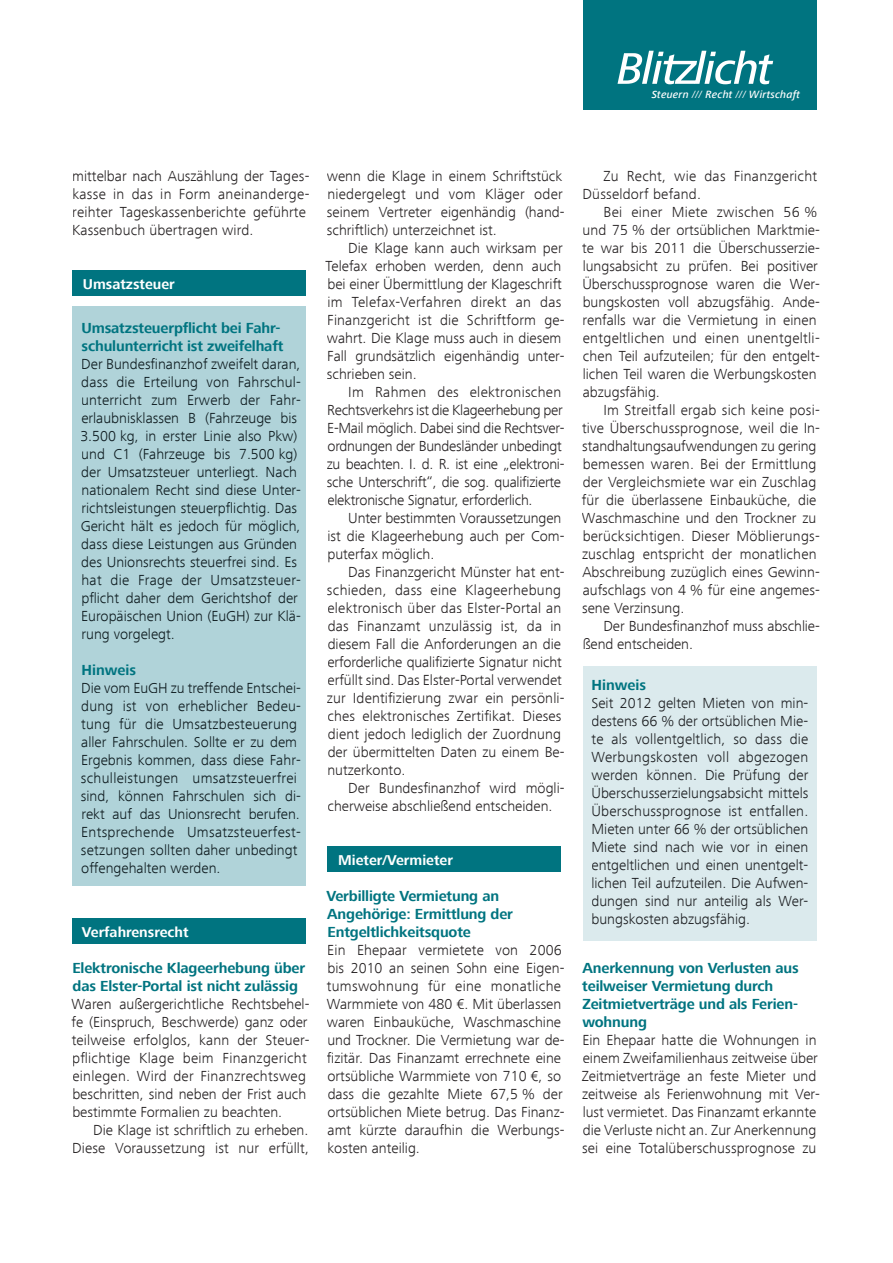
<style>
.page{position:relative;width:893px;height:1263px;background:#fff}
.page>*{position:absolute;margin:0;border:0;box-sizing:border-box;transform-origin:0 0}
.t1{font:300 15px/18px "Frutiger Next Com";color:#231f20}
.t2{font:300 15px/18px "Frutiger Next Com";color:#0c191d}
.t3{font:300 15px/18px "Frutiger Next Com";color:#1a1c1f;text-align:justify}
.t4{font:700 15px/18px "Frutiger Next Com";letter-spacing:-.01em;color:#007480}
.t5{font:700 14.7px "Frutiger Next Com";color:#fff}
.t6{font:italic 500 10.8px "Frutiger Next Com";letter-spacing:.02em;color:#fff}
.s1{font-weight:400}
</style>
<div class="page">
<div style="left:72px;top:271px;width:234px;height:25px;background:#007480"></div>
<div style="left:72px;top:919px;width:234px;height:25px;background:#007480"></div>
<div style="left:327px;top:847px;width:234px;height:25px;background:#007480"></div>
<div style="left:583px;top:667px;width:234px;height:274px;background:#dbeaed"></div>
<div style="left:72px;top:306px;width:234px;height:579px;background:#b0d3d9"></div>
<div style="left:583px;top:0;width:233px;height:110px;background:#007480"></div>
<svg style="left:617px;top:51px;width:156px;height:33px"></svg>
<p class="t6" style="left:652px;top:88px;width:150px">Steuern <span class="s1">///</span> Recht <span class="s1">///</span> Wirtschaft</p>
<p class="t1" style="left:72px;top:167px;width:239px">mittelbar nach Auszählung der Tages&shy;kasse in das in Form aneinanderge&shy;reihter Tageskassenberichte geführte Kassenbuch übertragen wird.</p>
<p class="t5" style="left:83px;top:275px;width:94px">Umsatzsteuer</p>
<p class="t4" style="left:81px;top:319px;width:203px">Umsatzsteuerpflicht bei Fahr&shy;schulunterricht ist zweifelhaft</p>
<p class="t2" style="left:80px;top:355px;width:222px">Der Bundesfinanzhof zweifelt daran, dass die Erteilung von Fahrschul&shy;unterricht zum Erwerb der Fahr&shy;erlaubnisklassen B (Fahrzeuge bis 3.500 kg, in erster Linie also Pkw) und C1 (Fahrzeuge bis 7.500 kg) der Umsatzsteuer unterliegt. Nach nationalem Recht sind diese Unter&shy;richtsleistungen steuerpflichtig. Das Gericht hält es jedoch für möglich, dass diese Leistungen aus Gründen des Unionsrechts steuerfrei sind. Es hat die Frage der Umsatzsteuer&shy;pflicht daher dem Gerichtshof der Europäischen Union (EuGH) zur Klä&shy;rung vorgelegt.</p>
<p class="t4" style="left:81px;top:661px;width:56px">Hinweis</p>
<p class="t2" style="left:81px;top:679px;width:221px">Die vom EuGH zu treffende Entschei&shy;dung ist von erheblicher Bedeu&shy;tung für die Umsatzbesteuerung aller Fahrschulen. Sollte er zu dem Ergebnis kommen, dass diese Fahr&shy;schulleistungen umsatzsteuerfrei sind, können Fahrschulen sich di&shy;rekt auf das Unionsrecht berufen.<br>Entsprechende Umsatzsteuerfest&shy;setzungen sollten daher unbedingt offengehalten werden.</p>
<p class="t5" style="left:82px;top:923px;width:108px">Verfahrensrecht</p>
<p class="t4" style="left:72px;top:959px;width:234px">Elektronische Klageerhebung über das Elster-Portal ist nicht zulässig</p>
<p class="t1" style="left:72px;top:995px;width:239px">Waren außergerichtliche Rechtsbehel&shy;fe (Einspruch, Beschwerde) ganz oder teilweise erfolglos, kann der Steuer&shy;pflichtige Klage beim Finanzgericht einlegen. Wird der Finanzrechtsweg beschritten, sind neben der Frist auch bestimmte Formalien zu beachten.</p>
<p class="t1" style="left:72px;top:1121px;width:238px;text-align:right">Die Klage ist schriftlich zu erheben.<br>Diese Voraussetzung ist nur erfüllt,</p>
<p class="t1" style="left:327px;top:167px;width:239px">wenn die Klage in einem Schriftstück niedergelegt und vom Kläger oder seinem Vertreter eigenhändig (hand&shy;schriftlich) unterzeichnet ist.</p>
<p class="t1" style="left:326px;top:239px;width:240px;text-indent:23px">Die Klage kann auch wirksam per Telefax erhoben werden, denn auch bei einer Übermittlung der Klageschrift im Telefax-Verfahren direkt an das Finanzgericht ist die Schriftform ge&shy;wahrt. Die Klage muss auch in diesem Fall grundsätzlich eigenhändig unter&shy;schrieben sein.</p>
<p class="t1" style="left:327px;top:383px;width:239px;text-indent:21px">Im Rahmen des elektronischen Rechtsverkehrs ist die Klageerhebung per E-Mail möglich. Dabei sind die Rechtsver&shy;ordnungen der Bundesländer unbedingt zu beachten. I. d. R. ist eine „elektroni&shy;sche Unterschrift“, die sog. qualifizierte elektronische Signatur, erforderlich.</p>
<p class="t1" style="left:327px;top:509px;width:239px;text-indent:21px">Unter bestimmten Voraussetzungen ist die Klageerhebung auch per Com&shy;puterfax möglich.</p>
<p class="t1" style="left:327px;top:563px;width:239px;text-indent:21px">Das Finanzgericht Münster hat ent&shy;schieden, dass eine Klageerhebung elektronisch über das Elster-Portal an das Finanzamt unzulässig ist, da in diesem Fall die Anforderungen an die erforderliche qualifizierte Signatur nicht erfüllt sind. Das Elster-Portal verwendet zur Identifizierung zwar ein persönli&shy;ches elektronisches Zertifikat. Dieses dient jedoch lediglich der Zuordnung der übermittelten Daten zu einem Be&shy;nutzerkonto.</p>
<p class="t1" style="left:328px;top:779px;width:239px;text-indent:21px">Der Bundesfinanzhof wird mögli&shy;cherweise abschließend entscheiden.</p>
<p class="t5" style="left:338px;top:851px;width:116px">Mieter/Vermieter</p>
<p class="t4" style="left:326px;top:887px;width:188px">Verbilligte Vermietung an<br>Angehörige: Ermittlung der<br>Entgeltlichkeitsquote</p>
<p class="t1" style="left:327px;top:941px;width:239px">Ein Ehepaar vermietete von 2006 bis 2010 an seinen Sohn eine Eigen&shy;tumswohnung für eine monatliche Warmmiete von 480 €. Mit überlassen waren Einbauküche, Waschmaschine und Trockner. Die Vermietung war de&shy;fizitär. Das Finanzamt errechnete eine ortsübliche Warmmiete von 710 €, so dass die gezahlte Miete 67,5 % der ortsüblichen Miete betrug. Das Finanz&shy;amt kürzte daraufhin die Werbungs&shy;kosten anteilig.</p>
<p class="t1" style="left:582px;top:167px;width:236px;text-indent:21px">Zu Recht, wie das Finanzgericht<br>Düsseldorf befand.</p>
<p class="t1" style="left:582px;top:203px;width:239px;text-indent:21px">Bei einer Miete zwischen 56 % und 75 % der ortsüblichen Marktmie&shy;te war bis 2011 die Überschusserzie&shy;lungsabsicht zu prüfen. Bei positiver Überschussprognose waren die Wer&shy;bungskosten voll abzugsfähig. Ande&shy;renfalls war die Vermietung in einen entgeltlichen und einen unentgeltli&shy;chen Teil aufzuteilen; für den entgelt&shy;lichen Teil waren die Werbungskosten abzugsfähig.</p>
<p class="t1" style="left:582px;top:401px;width:239px;text-indent:22px">Im Streitfall ergab sich keine posi&shy;tive Überschussprognose, weil die In&shy;standhaltungsaufwendungen zu gering bemessen waren. Bei der Ermittlung der Vergleichsmiete war ein Zuschlag für die überlassene Einbauküche, die Waschmaschine und den Trockner zu berücksichtigen. Dieser Möblierungs&shy;zuschlag entspricht der monatlichen Abschreibung zuzüglich eines Gewinn&shy;aufschlags von 4 % für eine angemes&shy;sene Verzinsung.</p>
<p class="t1" style="left:583px;top:617px;width:239px;text-indent:21px">Der Bundesfinanzhof muss abschlie&shy;ßend entscheiden.</p>
<p class="t4" style="left:591px;top:676px;width:56px">Hinweis</p>
<p class="t3" style="left:591px;top:694px;width:218px">Seit 2012 gelten Mieten von min&shy;destens 66 % der ortsüblichen Mie&shy;te als vollentgeltlich, so dass die Werbungskosten voll abgezogen werden können. Die Prüfung der Überschusserzielungsabsicht mittels Überschussprognose ist entfallen.<br>Mieten unter 66 % der ortsüblichen Miete sind nach wie vor in einen entgeltlichen und einen unentgelt&shy;lichen Teil aufzuteilen. Die Aufwen&shy;dungen sind nur anteilig als Wer&shy;bungskosten abzugsfähig.</p>
<p class="t4" style="left:582px;top:959px;width:218px">Anerkennung von Verlusten aus teilweiser Vermietung durch<br>Zeitmietverträge und als Ferien&shy;wohnung</p>
<p class="t1" style="left:582px;top:1031px;width:240px">Ein Ehepaar hatte die Wohnungen in einem Zweifamilienhaus zeitweise über Zeitmietverträge an feste Mieter und zeitweise als Ferienwohnung mit Ver&shy;lust vermietet. Das Finanzamt erkannte die Verluste nicht an. Zur Anerkennung sei eine Totalüberschussprognose zu</p>
</div>
